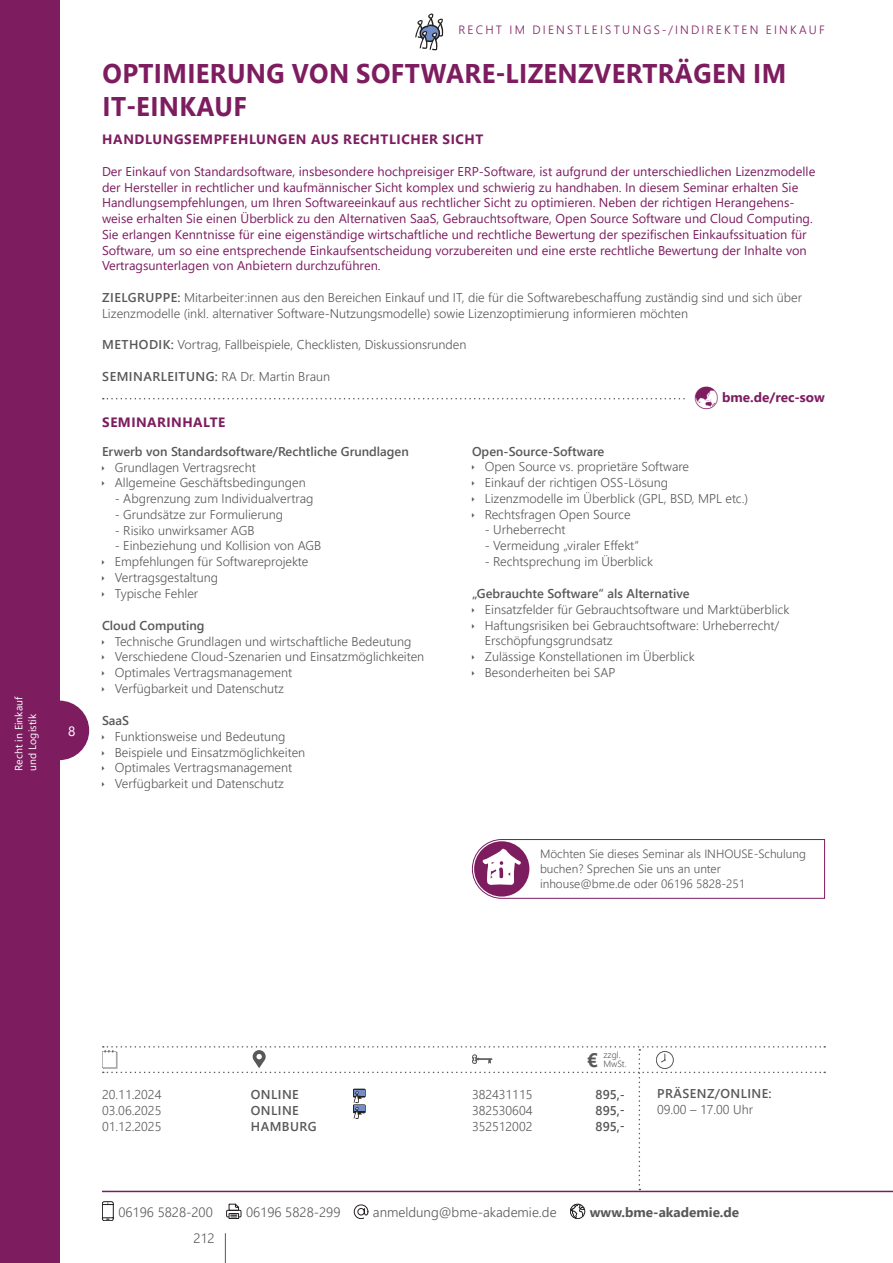
<style>
.page{position:relative;width:893px;height:1263px;background:#fff}
.page>*{position:absolute;margin:0;border:0;box-sizing:border-box;transform-origin:0 0}
.t1{font:700 27px/33px "Segoe UI";letter-spacing:.015em;color:#7d1d60;scale:.95 1}
.t2{font:700 19.5px "Segoe UI";color:#57585a}
.t3{font:300 13.5px "Segoe UI";color:#57585a}
.t4{font:700 13.5px "Segoe UI";letter-spacing:.045em;color:#7d1d60}
.t5{font:700 13.5px "Segoe UI";color:#57585a}
.t6{font:700 13.5px "Segoe UI";color:#7d1d60}
.t7{font:13.5px "Segoe UI";color:#fff}
.t8{font:300 12.75px/15.8px "Segoe UI";color:#57585a}
.t9{font:12.75px/15.8px "Segoe UI";color:#7d1d60}
.t10{font:600 12.75px "Segoe UI";color:#57585a}
.t11{font:600 12.75px "Segoe UI";letter-spacing:.035em;color:#57585a}
.t12{font:300 12px/15px "Segoe UI";color:#57585a}
.t13{font:300 12px "Segoe UI";letter-spacing:.185em;color:#7d1d60}
.t14{font:10.5px/13.5px "Segoe UI";color:#fff}
.t15{font:300 9px/9px "Segoe UI";color:#57585a}
.s1{font-weight:600}
</style>
<div class="page">
<div style="left:30px;top:701px;width:59px;height:59px;background:#7d1d60;border-radius:50%"></div>
<div style="left:0;top:0;width:60px;height:1263px;background:#7d1d60"></div>
<hr style="left:225px;top:1233px;width:1px;height:30px;background:#57585a">
<svg style="left:102px;top:1201px;width:12px;height:20px"></svg>
<div style="left:226px;top:1210px;width:15px;height:7px;border:1px solid #231f20"></div>
<svg style="left:229px;top:1204px;width:10px;height:15px"></svg>
<svg style="left:354px;top:1205px;width:14px;height:14px"></svg>
<svg style="left:570px;top:1204px;width:15px;height:15px"></svg>
<div style="left:570px;top:1204px;width:15px;height:15px;border:1px solid #231f20;border-radius:50%"></div>
<hr style="left:102px;top:1191px;width:791px;height:1px;background:#7d1d60">
<svg style="left:415px;top:13px;width:28px;height:37px"></svg>
<svg style="left:102px;top:1046px;width:723px;height:144px"></svg>
<svg style="left:472px;top:839px;width:353px;height:60px"></svg>
<svg style="left:103px;top:398px;width:582px;height:2px"></svg>
<p class="t14" style="left:11px;top:770px;width:75px;rotate:-90deg">Recht in Einkauf und Logistik</p>
<p class="t7" style="left:68px;top:718px;width:9px">8</p>
<p class="t13" style="left:458px;top:19px;width:368px">RECHT IM DIENSTLEISTUNGS-/INDIREKTEN EINKAUF</p>
<h1 class="t1" style="left:102px;top:55px;width:721px">OPTIMIERUNG VON SOFTWARE-LIZENZVERTRÄGEN IM<br>IT-EINKAUF</h1>
<p class="t4" style="left:102px;top:127px;width:383px">HANDLUNGSEMPFEHLUNGEN AUS RECHTLICHER SICHT</p>
<p class="t9" style="left:102px;top:162px;width:715px">Der Einkauf von Standardsoftware, insbesondere hochpreisiger ERP-Software, ist aufgrund der unterschiedlichen Lizenzmodelle der Hersteller in rechtlicher und kaufmännischer Sicht komplex und schwierig zu handhaben. In diesem Seminar erhalten Sie Handlungsempfehlungen, um Ihren Softwareeinkauf aus rechtlicher Sicht zu optimieren. Neben der richtigen Herangehens&shy;weise erhalten Sie einen Überblick zu den Alternativen SaaS, Gebrauchtsoftware, Open Source Software und Cloud Computing.<br>Sie erlangen Kenntnisse für eine eigenständige wirtschaftliche und rechtliche Bewertung der spezifischen Einkaufssituation für Software, um so eine entsprechende Einkaufsentscheidung vorzubereiten und eine erste rechtliche Bewertung der Inhalte von Vertragsunterlagen von Anbietern durchzuführen.</p>
<p class="t8" style="left:102px;top:288px;width:702px"><span class="s1">ZIELGRUPPE:</span> Mitarbeiter:innen aus den Bereichen Einkauf und IT, die für die Softwarebeschaffung zuständig sind und sich über<br>Lizenzmodelle (inkl. alternativer Software-Nutzungsmodelle) sowie Lizenzoptimierung informieren möchten</p>
<p class="t8" style="left:102px;top:336px;width:366px"><span class="s1">METHODIK:</span> Vortrag, Fallbeispiele, Checklisten, Diskussionsrunden</p>
<p class="t8" style="left:102px;top:367px;width:229px"><span class="s1">SEMINARLEITUNG:</span> RA Dr. Martin Braun</p>
<p class="t6" style="left:722px;top:384px;width:104px">bme.de/rec-sow</p>
<p class="t4" style="left:102px;top:409px;width:124px">SEMINARINHALTE</p>
<p class="t10" style="left:102px;top:439px;width:308px">Erwerb von Standardsoftware/Rechtliche Grundlagen</p>
<p class="t8" style="left:115px;top:458px;width:192px">Grundlagen Vertragsrecht<br>Allgemeine Geschäftsbedingungen</p>
<p class="t8" style="left:115px;top:489px;width:200px">- Abgrenzung zum Individualvertrag</p>
<p class="t8" style="left:115px;top:505px;width:170px">- Grundsätze zur Formulierung</p>
<p class="t8" style="left:115px;top:521px;width:141px">- Risiko unwirksamer AGB</p>
<p class="t8" style="left:115px;top:537px;width:208px">- Einbeziehung und Kollision von AGB<br>Empfehlungen für Softwareprojekte<br>Vertragsgestaltung<br>Typische Fehler</p>
<p class="t10" style="left:102px;top:613px;width:104px">Cloud Computing</p>
<p class="t8" style="left:115px;top:632px;width:311px">Technische Grundlagen und wirtschaftliche Bedeutung Verschiedene Cloud-Szenarien und Einsatzmöglichkeiten Optimales Vertragsmanagement<br>Verfügbarkeit und Datenschutz</p>
<p class="t10" style="left:102px;top:708px;width:29px">SaaS</p>
<p class="t8" style="left:115px;top:727px;width:192px">Funktionsweise und Bedeutung Beispiele und Einsatzmöglichkeiten Optimales Vertragsmanagement Verfügbarkeit und Datenschutz</p>
<p class="t10" style="left:472px;top:439px;width:134px">Open-Source-Software</p>
<p class="t8" style="left:485px;top:458px;width:265px">Open Source vs. proprietäre Software<br>Einkauf der richtigen OSS-Lösung Lizenzmodelle im Überblick (GPL, BSD, MPL etc.)<br>Rechtsfragen Open Source</p>
<p class="t8" style="left:485px;top:521px;width:82px">- Urheberrecht</p>
<p class="t8" style="left:485px;top:536px;width:156px">- Vermeidung „viraler Effekt“</p>
<p class="t8" style="left:485px;top:552px;width:170px">- Rechtsprechung im Überblick</p>
<p class="t10" style="left:472px;top:582px;width:219px">„Gebrauchte Software“ als Alternative</p>
<p class="t8" style="left:485px;top:600px;width:306px">Einsatzfelder für Gebrauchtsoftware und Marktüberblick Haftungsrisiken bei Gebrauchtsoftware: Urheberrecht/ Erschöpfungsgrundsatz<br>Zulässige Konstellationen im Überblick<br>Besonderheiten bei SAP</p>
<p class="t12" style="left:540px;top:845px;width:267px">Möchten Sie dieses Seminar als INHOUSE-Schulung buchen? Sprechen Sie uns an unter inhouse@bme.de oder 06196 5828-251</p>
<h2 class="t2" style="left:587px;top:1042px;width:13px">€</h2>
<p class="t15" style="left:603px;top:1050px;width:25px">zzgl.<br>MwSt.</p>
<p class="t8" style="left:102px;top:1085px;width:61px">20.11.2024</p>
<p class="t10" style="left:251px;top:1083px;width:49px">ONLINE</p>
<p class="t8" style="left:472px;top:1085px;width:62px">382431115</p>
<p class="t10" style="left:596px;top:1083px;width:31px">895,-</p>
<p class="t8" style="left:102px;top:1101px;width:61px">03.06.2025</p>
<p class="t10" style="left:251px;top:1098px;width:49px">ONLINE</p>
<p class="t8" style="left:472px;top:1101px;width:62px">382530604</p>
<p class="t10" style="left:596px;top:1098px;width:31px">895,-</p>
<p class="t8" style="left:102px;top:1117px;width:61px">01.12.2025</p>
<p class="t11" style="left:251px;top:1114px;width:67px">HAMBURG</p>
<p class="t8" style="left:472px;top:1117px;width:62px">352512002</p>
<p class="t10" style="left:596px;top:1114px;width:31px">895,-</p>
<p class="t11" style="left:657px;top:1081px;width:116px">PRÄSENZ/ONLINE:</p>
<p class="t8" style="left:657px;top:1100px;width:98px">09.00 – 17.00 Uhr</p>
<p class="t3" style="left:118px;top:1199px;width:96px">06196 5828-200</p>
<p class="t3" style="left:246px;top:1199px;width:96px">06196 5828-299</p>
<p class="t3" style="left:373px;top:1199px;width:185px">anmeldung@bme-akademie.de</p>
<p class="t5" style="left:590px;top:1199px;width:151px">www.bme-akademie.de</p>
<p class="t3" style="left:193px;top:1225px;width:23px">212</p>
</div>
